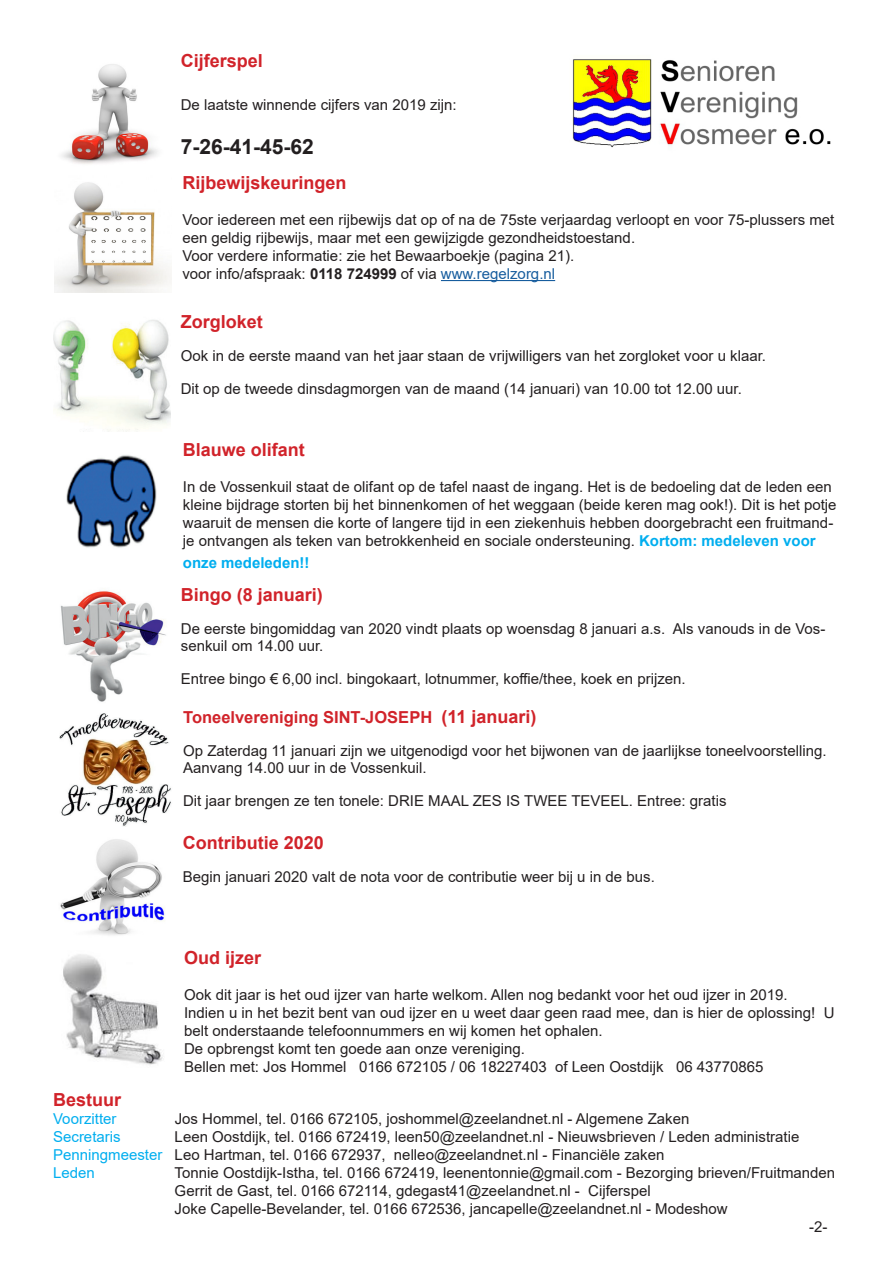
<style>
.page{position:relative;width:893px;height:1263px;background:#fff}
.page>*{position:absolute;margin:0;border:0;box-sizing:border-box;transform-origin:0 0}
.t1{font:700 21px "Arial";color:#231f20}
.Inhoudsopgave_tekst{font:700 18px "Arial";color:#d1232a}
.Inhoudsopgave_tekst-2{font:700 16.5px "Arial";color:#d1232a}
.t2{font:15px/18px "Arial";color:#231f20}
.t3{font:15px "Arial";color:#00aeef}
.t4{font:700 15px "Arial";color:#00aeef}
.s1{font-weight:700}
.s2{color:#175d9e}
.s3{font-weight:700;color:#00aeef}
.s4{font-size:18px}
.s5{color:#00aeef}
</style>
<div class="page">
<hr style="left:441px;top:280px;width:114px;height:1px;background:#175d9e">
<img style="left:61px;top:64px;width:97px;height:100px">
<img style="left:55px;top:182px;width:117px;height:111px">
<img style="left:572px;top:59px;width:259px;height:89px">
<img style="left:66px;top:455px;width:91px;height:93px">
<img style="left:63px;top:954px;width:100px;height:111px">
<img style="left:53px;top:320px;width:117px;height:112px">
<img style="left:60px;top:591px;width:106px;height:111px">
<img style="left:59px;top:713px;width:112px;height:114px">
<img style="left:60px;top:839px;width:105px;height:96px">
<p class="Inhoudsopgave_tekst" style="left:181px;top:48px;width:84px">Cijferspel</p>
<p class="t2" style="left:181px;top:96px;width:277px">De laatste winnende cijfers van 2019 zijn:</p>
<p class="t1" style="left:181px;top:131px;width:135px">7-26-41-45-62</p>
<p class="Inhoudsopgave_tekst" style="left:182px;top:170px;width:166px">Rijbewijskeuringen</p>
<p class="t2" style="left:182px;top:211px;width:653px">Voor iedereen met een rijbewijs dat op of na de 75ste verjaardag verloopt en voor 75-plussers met</p>
<p class="t2" style="left:182px;top:229px;width:454px">een geldig rijbewijs, maar met een gewijzigde gezondheidstoestand.</p>
<p class="t2" style="left:182px;top:247px;width:393px">Voor verdere informatie: zie het Bewaarboekje (pagina 21).</p>
<p class="t2" style="left:182px;top:265px;width:374px">voor info/afspraak: <span class="s1">0118 724999</span> of via <span class="s2">www.regelzorg.nl</span></p>
<p class="Inhoudsopgave_tekst" style="left:181px;top:309px;width:84px">Zorgloket</p>
<p class="t2" style="left:181px;top:346px;width:587px">Ook in de eerste maand van het jaar staan de vrijwilligers van het zorgloket voor u klaar.</p>
<p class="t2" style="left:181px;top:379px;width:563px">Dit op de tweede dinsdagmorgen van de maand (14 januari) van 10.00 tot 12.00 uur.</p>
<p class="Inhoudsopgave_tekst" style="left:183px;top:437px;width:124px">Blauwe olifant</p>
<p class="t2" style="left:183px;top:478px;width:655px">In de Vossenkuil staat de olifant op de tafel naast de ingang. Het is de bedoeling dat de leden een kleine bijdrage storten bij het binnenkomen of het weggaan (beide keren mag ook!). Dit is het potje waaruit de mensen die korte of langere tijd in een ziekenhuis hebben doorgebracht een fruitmand&shy;je ontvangen als teken van betrokkenheid en sociale ondersteuning. <span class="s3">Kortom: medeleven voor</span></p>
<p class="t4" style="left:183px;top:552px;width:128px">onze medeleden!!</p>
<p class="Inhoudsopgave_tekst" style="left:181px;top:582px;width:144px">Bingo (8 januari)</p>
<p class="t2" style="left:181px;top:620px;width:646px;line-height:16.5px">De eerste bingomiddag van 2020 vindt plaats op woensdag 8 januari a.s. Als vanouds in de Vos&shy;senkuil om 14.00 uur.</p>
<p class="t2" style="left:181px;top:669px;width:506px">Entree bingo € 6,00 incl. bingokaart, lotnummer, koffie/thee, koek en prijzen.</p>
<p class="Inhoudsopgave_tekst-2" style="left:183px;top:706px;width:355px">Toneelvereniging SINT-JOSEPH <span class="s4">(11 januari)</span></p>
<p class="t2" style="left:183px;top:742px;width:645px;line-height:16.5px">Op Zaterdag 11 januari zijn we uitgenodigd voor het bijwonen van de jaarlijkse toneelvoorstelling.<br>Aanvang 14.00 uur in de Vossenkuil.</p>
<p class="t2" style="left:183px;top:791px;width:545px">Dit jaar brengen ze ten tonele: DRIE MAAL ZES IS TWEE TEVEEL. Entree: gratis</p>
<p class="Inhoudsopgave_tekst" style="left:183px;top:830px;width:143px">Contributie 2020</p>
<p class="t2" style="left:183px;top:867px;width:473px">Begin januari 2020 valt de nota voor de contributie weer bij u in de bus.</p>
<p class="Inhoudsopgave_tekst" style="left:184px;top:945px;width:79px">Oud ijzer</p>
<p class="t2" style="left:184px;top:985px;width:652px">Ook dit jaar is het oud ijzer van harte welkom. Allen nog bedankt voor het oud ijzer in 2019.<br>Indien u in het bezit bent van oud ijzer en u weet daar geen raad mee, dan is hier de oplossing! U belt onderstaande telefoonnummers en wij komen het ophalen.</p>
<p class="t2" style="left:184px;top:1039px;width:343px">De opbrengst komt ten goede aan onze vereniging.</p>
<p class="t2" style="left:184px;top:1057px;width:581px">Bellen met: Jos Hommel 0166 672105 / 06 18227403 of Leen Oostdijk 06 43770865</p>
<p class="Inhoudsopgave_tekst" style="left:53px;top:1087px;width:70px">Bestuur</p>
<p class="t3" style="left:53px;top:1108px;width:65px">Voorzitter</p>
<p class="t2" style="left:175px;top:1109px;width:516px">Jos Hommel, tel. 0166 672105, joshommel@zeelandnet.nl - Algemene Zaken</p>
<p class="t3" style="left:53px;top:1126px;width:69px">Secretaris</p>
<p class="t2" style="left:175px;top:1127px;width:626px">Leen Oostdijk, tel. 0166 672419, leen50@zeelandnet.nl - Nieuwsbrieven / Leden administratie</p>
<p class="t2" style="left:53px;top:1145px;width:613px"><span class="s5">Penningmeester</span> Leo Hartman, tel. 0166 672937, nelleo@zeelandnet.nl - Financiële zaken</p>
<p class="t3" style="left:53px;top:1162px;width:43px">Leden</p>
<p class="t2" style="left:175px;top:1163px;width:662px">Tonnie Oostdijk-Istha, tel. 0166 672419, leenentonnie@gmail.com - Bezorging brieven/Fruitmanden</p>
<p class="t2" style="left:175px;top:1181px;width:478px">Gerrit de Gast, tel. 0166 672114, gdegast41@zeelandnet.nl - Cijferspel</p>
<p class="t2" style="left:175px;top:1199px;width:555px">Joke Capelle-Bevelander, tel. 0166 672536, jancapelle@zeelandnet.nl - Modeshow</p>
<p class="t2" style="left:809px;top:1217px;width:20px">-2-</p>
</div>
